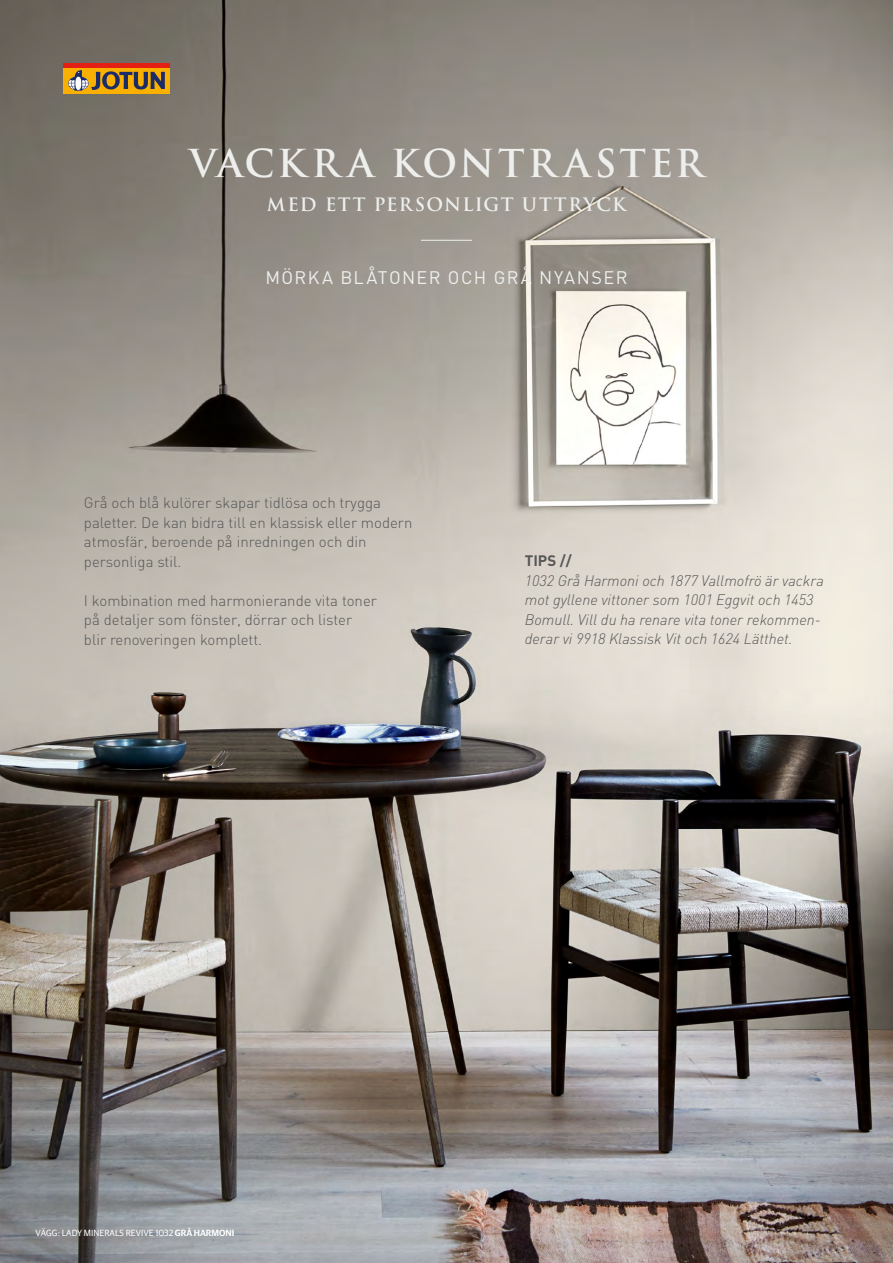
<style>
.page{position:relative;width:893px;height:1263px;background:#fff}
.page>*{position:absolute;margin:0;border:0;box-sizing:border-box;transform-origin:0 0}
.t1{font:700 37.5px "Trajan Pro";letter-spacing:.075em;color:#eeefed}
.t2{font:18px "DIN";letter-spacing:.075em;color:#eeefed}
.t3{font:700 18px "Trajan Pro";letter-spacing:.075em;color:#eeefed}
.t4{font:300 15px/19.5px "DIN";color:#575756}
.t5{font:italic 300 15px/19.5px "DIN";color:#575756}
.t6{font:700 15px "DIN";color:#575756}
._2018_fargehenvisnin{font:9px "Guardian Sans";color:#fff}
.s1{font-weight:600}
</style>
<div class="page">
<img style="left:0;top:0;width:893px;height:1263px">
<hr style="left:421px;top:240px;width:51px;height:1px;background:#eeefed">
<div style="left:64px;top:68px;width:106px;height:26px;background:#f9b000"></div>
<div style="left:64px;top:63px;width:106px;height:5px;background:#e41f13"></div>
<svg style="left:68px;top:70px;width:97px;height:21px"></svg>
<p class="t1" style="left:190px;top:140px;width:515px">VACKR A KONTR ASTER</p>
<p class="t3" style="left:267px;top:193px;width:361px">MED ETT PERSONLIGT UTTRYCK</p>
<p class="t2" style="left:265px;top:266px;width:363px">MÖRKA BLÅTONER OCH GRÅ NYANSER</p>
<p class="t4" style="left:84px;top:493px;width:330px">Grå och blå kulörer skapar tidlösa och trygga paletter. De kan bidra till en klassisk eller modern atmosfär, beroende på inredningen och din personliga stil.</p>
<p class="t4" style="left:84px;top:590px;width:294px">I kombination med harmonierande vita toner på detaljer som fönster, dörrar och lister blir renoveringen komplett.</p>
<p class="t6" style="left:525px;top:551px;width:48px">TIPS //</p>
<p class="t5" style="left:525px;top:571px;width:301px">1032 Grå Harmoni och 1877 Vallmofrö är vackra mot gyllene vittoner som 1001 Eggvit och 1453<br>Bomull. Vill du ha renare vita toner rekommen&shy;derar vi 9918 Klassisk Vit och 1624 Lätthet.</p>
<p class="_2018_fargehenvisnin" style="left:35px;top:1228px;width:200px">VÄGG: LADY MINERALS REVIVE 1032 <span class="s1">GRÅ HARMONI</span></p>
</div>
